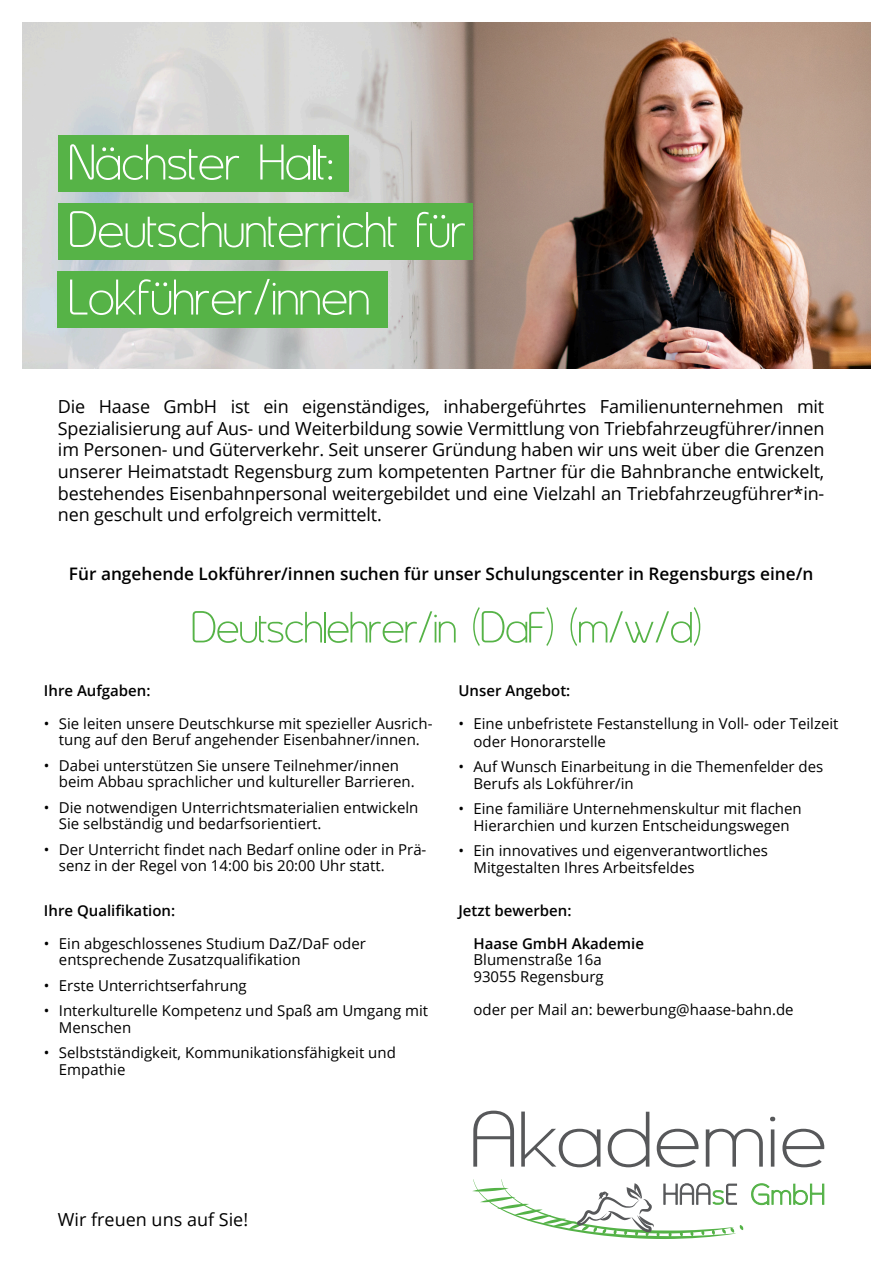
<style>
.page{position:relative;width:893px;height:1263px;background:#fff}
.page>*{position:absolute;margin:0;border:0;box-sizing:border-box;transform-origin:0 0}
.t1{font:60px/67.5px "Asenine";letter-spacing:.01em;color:#fff}
.t2{font:52.5px "Asenine";color:#56b347}
.t3{font:18px/21.6px "Open Sans";letter-spacing:-.01em;color:#000;text-align:justify}
.t4{font:600 17.25px "Open Sans";color:#000}
.t5{font:15px/16.5px "Open Sans";color:#000}
.t6{font:600 15px "Open Sans";color:#000}
</style>
<div class="page">
<img style="left:22px;top:23px;width:848px;height:346px">
<div style="left:58px;top:271px;width:330px;height:57px;background:#56b347"></div>
<div style="left:58px;top:135px;width:290px;height:57px;background:#56b347"></div>
<div style="left:58px;top:203px;width:414px;height:57px;background:#56b347"></div>
<svg style="left:472px;top:1179px;width:271px;height:60px"></svg>
<svg style="left:751px;top:1183px;width:73px;height:22px"></svg>
<svg style="left:473px;top:1111px;width:41px;height:55px"></svg>
<svg style="left:521px;top:1111px;width:79px;height:56px"></svg>
<svg style="left:608px;top:1112px;width:41px;height:55px"></svg>
<svg style="left:657px;top:1129px;width:41px;height:38px"></svg>
<svg style="left:706px;top:1129px;width:57px;height:37px"></svg>
<svg style="left:770px;top:1117px;width:5px;height:49px"></svg>
<svg style="left:782px;top:1129px;width:42px;height:38px"></svg>
<h1 class="t1" style="left:69px;top:128px;width:399px">Nächster Halt:<br>Deutschunterricht für<br>Lokführer/innen</h1>
<p class="t3" style="left:58px;top:395px;width:768px">Die Haase GmbH ist ein eigenständiges, inhabergeführtes Familienunternehmen mit Spezialisierung auf Aus- und Weiterbildung sowie Vermittlung von Triebfahrzeugführer/innen im Personen- und Güterverkehr. Seit unserer Gründung haben wir uns weit über die Grenzen unserer Heimatstadt Regensburg zum kompetenten Partner für die Bahnbranche entwickelt, bestehendes Eisenbahnpersonal weitergebildet und eine Vielzahl an Triebfahrzeugführer*in&shy;nen geschult und erfolgreich vermittelt.</p>
<p class="t4" style="left:69px;top:562px;width:746px">Für angehende Lokführer/innen suchen für unser Schulungscenter in Regensburgs eine/n</p>
<h2 class="t2" style="left:192px;top:600px;width:511px">Deutschlehrer/in (DaF) (m/w/d)</h2>
<p class="t6" style="left:44px;top:680px;width:108px">Ihre Aufgaben:</p>
<p class="t5" style="left:44px;top:715px;width:390px;text-align:center">• Sie leiten unsere Deutschkurse mit spezieller Ausrich&shy;tung auf den Beruf angehender Eisenbahner/innen.</p>
<p class="t5" style="left:59px;top:757px;width:357px;text-indent:-15px">• Dabei unterstützen Sie unsere Teilnehmer/innen beim Abbau sprachlicher und kultureller Barrieren.</p>
<p class="t5" style="left:59px;top:799px;width:361px;text-indent:-15px">• Die notwendigen Unterrichtsmaterialien entwickeln<br>Sie selbständig und bedarfsorientiert.</p>
<p class="t5" style="left:59px;top:841px;width:369px;text-indent:-15px">• Der Unterricht findet nach Bedarf online oder in Prä&shy;senz in der Regel von 14:00 bis 20:00 Uhr statt.</p>
<p class="t6" style="left:44px;top:900px;width:133px">Ihre Qualifikation:</p>
<p class="t5" style="left:59px;top:935px;width:309px;text-indent:-15px">• Ein abgeschlossenes Studium DaZ/DaF oder entsprechende Zusatzqualifikation</p>
<p class="t5" style="left:44px;top:977px;width:204px">• Erste Unterrichtserfahrung</p>
<p class="t5" style="left:59px;top:1002px;width:371px;text-indent:-15px">• Interkulturelle Kompetenz und Spaß am Umgang mit<br>Menschen</p>
<p class="t5" style="left:59px;top:1044px;width:338px;text-indent:-15px">• Selbstständigkeit, Kommunikationsfähigkeit und<br>Empathie</p>
<p class="t6" style="left:458px;top:680px;width:113px">Unser Angebot:</p>
<p class="t5" style="left:473px;top:714px;width:367px;line-height:18px;text-indent:-15px">• Eine unbefristete Festanstellung in Voll- oder Teilzeit oder Honorarstelle</p>
<p class="t5" style="left:473px;top:758px;width:351px;text-indent:-15px">• Auf Wunsch Einarbeitung in die Themenfelder des<br>Berufs als Lokführer/in</p>
<p class="t5" style="left:458px;top:800px;width:345px;text-align:center">• Eine familiäre Unternehmenskultur mit flachen<br>Hierarchien und kurzen Entscheidungswegen</p>
<p class="t5" style="left:473px;top:842px;width:296px;text-indent:-15px">• Ein innovatives und eigenverantwortliches<br>Mitgestalten Ihres Arbeitsfeldes</p>
<p class="t6" style="left:458px;top:900px;width:114px">Jetzt bewerben:</p>
<p class="t6" style="left:473px;top:933px;width:172px">Haase GmbH Akademie</p>
<p class="t5" style="left:473px;top:951px;width:132px">Blumenstraße 16a<br>93055 Regensburg</p>
<p class="t5" style="left:473px;top:1001px;width:322px">oder per Mail an: bewerbung@haase-bahn.de</p>
<p class="t3" style="left:58px;top:1208px;width:192px">Wir freuen uns auf Sie!</p>
</div>
